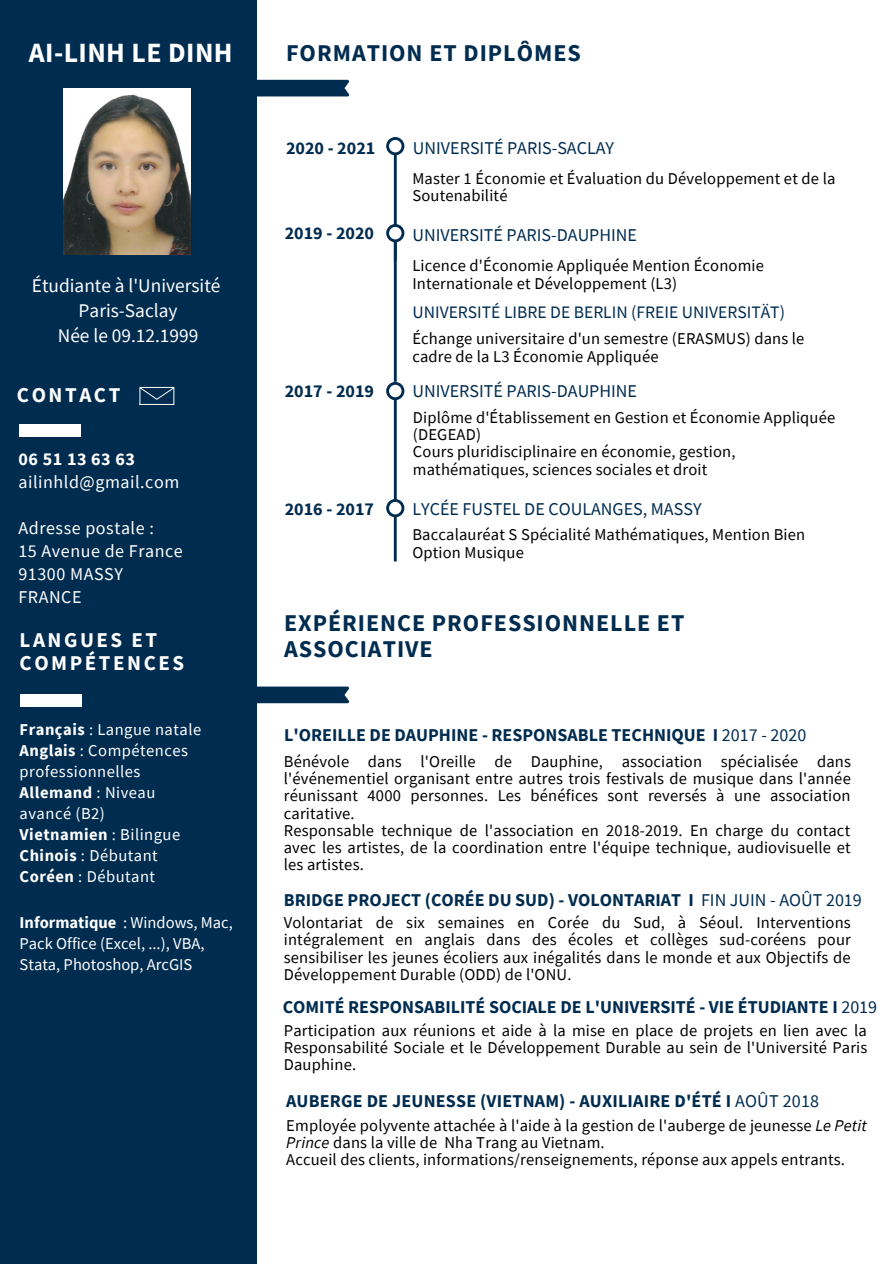
<style>
.page{position:relative;width:894px;height:1264px;background:#fff}
.page>*{position:absolute;margin:0;border:0;box-sizing:border-box;transform-origin:0 0}
.t1{font:700 27.75px "Source Sans Pro";letter-spacing:.015em;color:#fff}
.t2{font:700 24px/26.2px "Source Sans Pro";letter-spacing:.04em;color:#002c50}
.t3{font:700 21px/23px "Source Sans Pro";letter-spacing:.12em;color:#fff}
.t4{font:19.35px "Source Sans Pro";color:#fff}
.t5{font:700 18px "Source Sans Pro";color:#002c50}
.t6{font:18px "Source Sans Pro";color:#002c50}
.t7{font:18px "Source Sans Pro";letter-spacing:.03em;color:#fff}
.t8{font:700 18px "Source Sans Pro";letter-spacing:.03em;color:#fff}
.t9{font:17.55px "Source Sans Pro";color:#002c50}
.t10{font:16.5px/17.2px "Source Sans Pro";letter-spacing:.01em;color:#000}
.t11{font:16.5px/21px "Source Sans Pro";letter-spacing:.03em;color:#fff}
.t12{font:16.5px/20.9px "Source Sans Pro";color:#fff}
.t13{font:700 16.5px "Source Sans Pro";letter-spacing:.03em;color:#fff}
.s1{font-weight:700}
.s2{font-weight:400}
.s3{font-style:italic}
</style>
<div class="page">
<div style="left:0;top:0;width:256px;height:1263px;background:#002c50"></div>
<svg style="left:139px;top:387px;width:35px;height:18px"></svg>
<svg style="left:256px;top:80px;width:93px;height:16px"></svg>
<svg style="left:256px;top:686px;width:93px;height:17px;background:#0c3658"></svg>
<div style="left:20px;top:425px;width:61px;height:12px;background:#fff"></div>
<div style="left:21px;top:694px;width:61px;height:12px;background:#fff"></div>
<img style="left:63px;top:89px;width:128px;height:165px">
<svg style="left:386px;top:137px;width:18px;height:424px"></svg>
<p class="t1" style="left:29px;top:35px;width:205px">AI-LINH LE DINH</p>
<p class="t4" style="left:32px;top:273px;width:190px">Étudiante à l'Université</p>
<p class="t4" style="left:79px;top:298px;width:100px">Paris-Saclay</p>
<p class="t4" style="left:58px;top:323px;width:142px">Née le 09.12.1999</p>
<p class="t2" style="left:286px;top:39px;width:296px">FORMATION ET DIPLÔMES</p>
<p class="t5" style="left:286px;top:136px;width:91px">2020 - 2021</p>
<p class="t6" style="left:413px;top:136px;width:203px">UNIVERSITÉ PARIS-SACLAY</p>
<p class="t10" style="left:412px;top:169px;width:424px">Master 1 Économie et Évaluation du Développement et de la<br>Soutenabilité</p>
<p class="t5" style="left:285px;top:221px;width:91px">2019 - 2020</p>
<p class="t6" style="left:412px;top:223px;width:226px">UNIVERSITÉ PARIS-DAUPHINE</p>
<p class="t10" style="left:412px;top:257px;width:353px">Licence d'Économie Appliquée Mention Économie<br>Internationale et Développement (L3)</p>
<p class="t9" style="left:412px;top:301px;width:374px">UNIVERSITÉ LIBRE DE BERLIN (FREIE UNIVERSITÄT)</p>
<p class="t10" style="left:412px;top:330px;width:393px">Échange universitaire d'un semestre (ERASMUS) dans le cadre de la L3 Économie Appliquée</p>
<p class="t3" style="left:17px;top:383px;width:105px">CONTACT</p>
<p class="t5" style="left:285px;top:379px;width:91px">2017 - 2019</p>
<p class="t8" style="left:18px;top:447px;width:118px">06 51 13 63 63</p>
<p class="t7" style="left:18px;top:470px;width:162px">ailinhld@gmail.com</p>
<p class="t7" style="left:18px;top:516px;width:137px">Adresse postale :</p>
<p class="t7" style="left:18px;top:539px;width:166px">15 Avenue de France</p>
<p class="t7" style="left:18px;top:562px;width:106px">91300 MASSY</p>
<p class="t7" style="left:18px;top:585px;width:65px">FRANCE</p>
<p class="t5" style="left:285px;top:497px;width:91px">2016 - 2017</p>
<p class="t6" style="left:412px;top:379px;width:226px">UNIVERSITÉ PARIS-DAUPHINE</p>
<p class="t10" style="left:413px;top:408px;width:424px">Diplôme d'Établissement en Gestion et Économie Appliquée (DEGEAD)</p>
<p class="t10" style="left:413px;top:443px;width:324px">Cours pluridisciplinaire en économie, gestion, mathématiques, sciences sociales et droit</p>
<p class="t6" style="left:412px;top:497px;width:290px">LYCÉE FUSTEL DE COULANGES, MASSY</p>
<p class="t10" style="left:412px;top:526px;width:394px">Baccalauréat S Spécialité Mathématiques, Mention Bien</p>
<p class="t10" style="left:412px;top:543px;width:113px">Option Musique</p>
<p class="t3" style="left:20px;top:627px;width:166px">LANGUES ET<br>COMPÉTENCES</p>
<p class="t11" style="left:20px;top:718px;width:183px"><span class="s1">Français</span> : Langue natale</p>
<p class="t11" style="left:20px;top:739px;width:170px"><span class="s1">Anglais</span> : Compétences professionnelles</p>
<p class="t11" style="left:20px;top:781px;width:137px"><span class="s1">Allemand</span> : Niveau avancé (B2)</p>
<p class="t13" style="left:20px;top:823px;width:162px">Vietnamien <span class="s2">: Bilingue</span></p>
<p class="t11" style="left:20px;top:844px;width:140px"><span class="s1">Chinois</span> : Débutant</p>
<p class="t11" style="left:20px;top:865px;width:137px"><span class="s1">Coréen</span> : Débutant</p>
<p class="t12" style="left:20px;top:912px;width:215px"><span class="s1">Informatique</span> : Windows, Mac,<br>Pack Office (Excel, ...), VBA,<br>Stata, Photoshop, ArcGIS</p>
<p class="t2" style="left:284px;top:609px;width:402px">EXPÉRIENCE PROFESSIONNELLE ET<br>ASSOCIATIVE</p>
<p class="t5" style="left:284px;top:723px;width:523px">L'OREILLE DE DAUPHINE - RESPONSABLE TECHNIQUE I <span class="s2">2017 - 2020</span></p>
<p class="t10" style="left:284px;top:752px;width:568px;text-align:justify">Bénévole dans l'Oreille de Dauphine, association spécialisée dans l'événementiel organisant entre autres trois festivals de musique dans l'année réunissant 4000 personnes. Les bénéfices sont reversés à une association caritative.</p>
<p class="t10" style="left:284px;top:821px;width:568px;text-align:justify">Responsable technique de l'association en 2018-2019. En charge du contact avec les artistes, de la coordination entre l'équipe technique, audiovisuelle et les artistes.</p>
<p class="t5" style="left:284px;top:888px;width:579px">BRIDGE PROJECT (CORÉE DU SUD) - VOLONTARIAT I <span class="s2">FIN JUIN - AOÛT 2019</span></p>
<p class="t10" style="left:284px;top:913px;width:568px;text-align:justify">Volontariat de six semaines en Corée du Sud, à Séoul. Interventions intégralement en anglais dans des écoles et collèges sud-coréens pour sensibiliser les jeunes écoliers aux inégalités dans le monde et aux Objectifs de Développement Durable (ODD) de l'ONU.</p>
<p class="t10" style="left:284px;top:1021px;width:585px;text-align:justify">Participation aux réunions et aide à la mise en place de projets en lien avec la Responsabilité Sociale et le Développement Durable au sein de l'Université Paris Dauphine.</p>
<p class="t5" style="left:282px;top:995px;width:596px">COMITÉ RESPONSABILITÉ SOCIALE DE L'UNIVERSITÉ - VIE ÉTUDIANTE I <span class="s2">2019</span></p>
<p class="t5" style="left:286px;top:1089px;width:534px">AUBERGE DE JEUNESSE (VIETNAM) - AUXILIAIRE D'ÉTÉ I <span class="s2">AOÛT 2018</span></p>
<p class="t10" style="left:286px;top:1116px;width:582px">Employée polyvente attachée à l'aide à la gestion de l'auberge de jeunesse <span class="s3">Le Petit<br>Prince</span> dans la ville de Nha Trang au Vietnam.</p>
<p class="t10" style="left:286px;top:1150px;width:560px">Accueil des clients, informations/renseignements, réponse aux appels entrants.</p>
</div>
